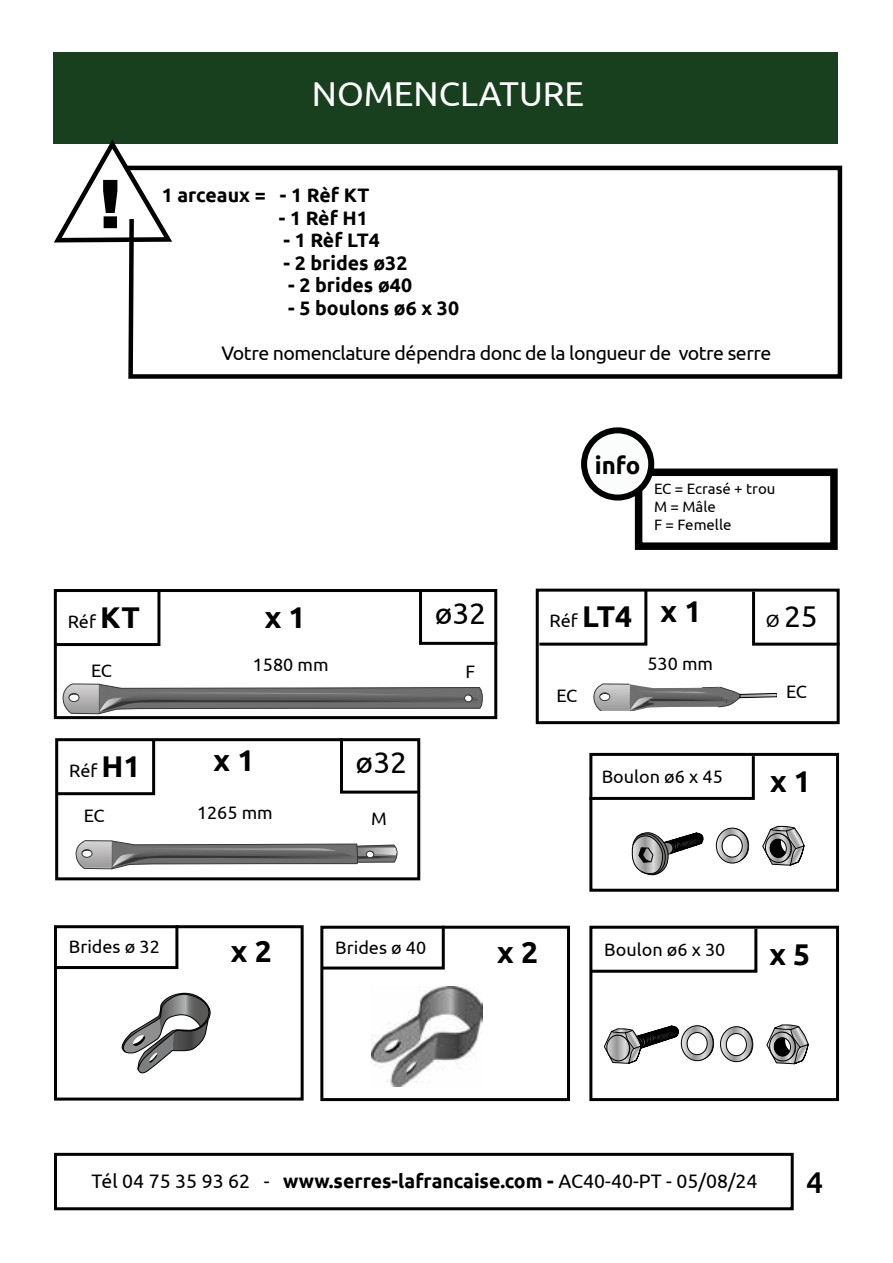
<style>
.page{position:relative;width:893px;height:1263px;background:#fff}
.page>*{position:absolute;margin:0;border:0;box-sizing:border-box;transform-origin:0 0}
.t1{font:34.5px "Ubuntu";color:#fff}
.t2{font:700 30px "Ubuntu";color:#000}
.t3{font:30px "Ubuntu";color:#000}
.t4{font:500 30px "Ubuntu";color:#000}
.t5{font:700 24px "Ubuntu";color:#000}
.t6{font:700 19.5px "Ubuntu";color:#000}
.t7{font:19.5px "Ubuntu";color:#000}
.t8{font:19.5px "Ubuntu";letter-spacing:-.025em;color:#000}
.t9{font:18px "Ubuntu";color:#000}
.t10{font:15px/18px "Ubuntu";color:#000}
.s1{font-weight:700;font-size:30px}
.s2{font-size:18px}
.s3{font-weight:700}
</style>
<div class="page">
<div style="left:54px;top:1153px;width:740px;height:57px;border:3px solid #000"></div>
<div style="left:53px;top:52px;width:785px;height:92px;background:#183f1e"></div>
<svg style="left:54px;top:140px;width:72px;height:102px"></svg>
<svg style="left:121px;top:163px;width:722px;height:216px"></svg>
<div style="left:635px;top:468px;width:203px;height:82px;border:8px solid #000"></div>
<div style="left:584px;top:430px;width:67px;height:67px;background:#fbfcfc;border-radius:50%"></div>
<div style="left:581px;top:427px;width:73px;height:73px;border:6px solid #000;border-radius:50%"></div>
<div style="left:54px;top:925px;width:250px;height:175px;border:3px solid #000"></div>
<svg style="left:54px;top:925px;width:126px;height:45px"></svg>
<svg style="left:122px;top:993px;width:89px;height:81px"></svg>
<div style="left:589px;top:926px;width:250px;height:175px;border:3px solid #000"></div>
<svg style="left:589px;top:926px;width:170px;height:48px"></svg>
<svg style="left:767px;top:1025px;width:41px;height:39px"></svg>
<svg style="left:604px;top:1025px;width:150px;height:38px"></svg>
<svg style="left:752px;top:593px;width:84px;height:53px"></svg>
<div style="left:536px;top:589px;width:304px;height:135px;border:3px solid #000"></div>
<svg style="left:536px;top:588px;width:113px;height:59px"></svg>
<div style="left:54px;top:589px;width:443px;height:130px;border:3px solid #000"></div>
<div style="left:55px;top:738px;width:365px;height:142px;border:3px solid #000"></div>
<svg style="left:55px;top:738px;width:102px;height:59px"></svg>
<svg style="left:338px;top:738px;width:83px;height:57px"></svg>
<svg style="left:593px;top:684px;width:184px;height:27px"></svg>
<div style="left:320px;top:926px;width:250px;height:175px;border:3px solid #000"></div>
<svg style="left:320px;top:925px;width:126px;height:46px"></svg>
<img style="left:372px;top:986px;width:110px;height:101px">
<svg style="left:53px;top:589px;width:445px;height:125px"></svg>
<svg style="left:75px;top:840px;width:322px;height:29px"></svg>
<div style="left:589px;top:753px;width:250px;height:139px;border:3px solid #000"></div>
<svg style="left:589px;top:753px;width:167px;height:48px"></svg>
<svg style="left:715px;top:828px;width:35px;height:36px"></svg>
<svg style="left:763px;top:826px;width:41px;height:39px"></svg>
<svg style="left:631px;top:832px;width:73px;height:43px"></svg>
<h1 class="t1" style="left:312px;top:73px;width:274px">NOMENCLATURE</h1>
<p class="t6" style="left:162px;top:183px;width:209px">1 arceaux = - 1 Rèf KT</p>
<p class="t6" style="left:279px;top:206px;width:91px">- 1 Rèf H1</p>
<p class="t6" style="left:283px;top:228px;width:98px">- 1 Rèf LT4</p>
<p class="t6" style="left:283px;top:251px;width:126px">- 2 brides ø32</p>
<p class="t6" style="left:288px;top:273px;width:126px">- 2 brides ø40</p>
<p class="t6" style="left:288px;top:296px;width:173px">- 5 boulons ø6 x 30</p>
<p class="t8" style="left:222px;top:341px;width:551px">Votre nomenclature dépendra donc de la longueur de votre serre</p>
<h3 class="t5" style="left:595px;top:450px;width:47px">info</h3>
<p class="t10" style="left:654px;top:479px;width:123px">EC = Ecrasé + trou<br>M = Mâle<br>F = Femelle</p>
<p class="t9" style="left:68px;top:610px;width:74px">Réf <span class="s1">KT</span></p>
<h2 class="t3" style="left:435px;top:595px;width:53px">ø32</h2>
<h2 class="t2" style="left:661px;top:593px;width:42px">x 1</h2>
<p class="t9" style="left:465px;top:661px;width:11px">F</p>
<p class="t9" style="left:550px;top:610px;width:84px">Réf <span class="s1">LT4</span></p>
<h2 class="t3" style="left:766px;top:598px;width:54px"><span class="s2">Ø</span> 25</h2>
<h2 class="t2" style="left:265px;top:599px;width:42px">x 1</h2>
<p class="t9" style="left:647px;top:653px;width:67px">530 mm</p>
<p class="t9" style="left:91px;top:659px;width:22px">EC</p>
<p class="t9" style="left:253px;top:654px;width:77px">1580 mm</p>
<h2 class="t2" style="left:214px;top:742px;width:42px">x 1</h2>
<h2 class="t3" style="left:356px;top:744px;width:53px">ø32</h2>
<p class="t9" style="left:69px;top:759px;width:73px">Réf <span class="s1">H1</span></p>
<p class="t9" style="left:84px;top:805px;width:22px">EC</p>
<p class="t9" style="left:197px;top:802px;width:77px">1265 mm</p>
<p class="t9" style="left:371px;top:807px;width:17px">M</p>
<p class="t9" style="left:556px;top:685px;width:22px">EC</p>
<p class="t9" style="left:786px;top:680px;width:22px">EC</p>
<p class="t9" style="left:602px;top:765px;width:123px">Boulon ø6 x 45</p>
<h2 class="t2" style="left:770px;top:763px;width:42px">x 1</h2>
<p class="t9" style="left:69px;top:936px;width:93px">Brides ø 32</p>
<h2 class="t2" style="left:231px;top:933px;width:42px">x 2</h2>
<p class="t9" style="left:604px;top:938px;width:123px">Boulon ø6 x 30</p>
<h2 class="t2" style="left:769px;top:936px;width:42px">x 5</h2>
<p class="t9" style="left:335px;top:936px;width:93px">Brides ø 40</p>
<h2 class="t2" style="left:497px;top:934px;width:42px">x 2</h2>
<p class="t7" style="left:92px;top:1169px;width:667px">Tél 04 75 35 93 62 - <span class="s3">www.serres-lafrancaise.com -</span> AC40-40-PT - 05/08/24</p>
<h2 class="t4" style="left:806px;top:1163px;width:19px">4</h2>
</div>
